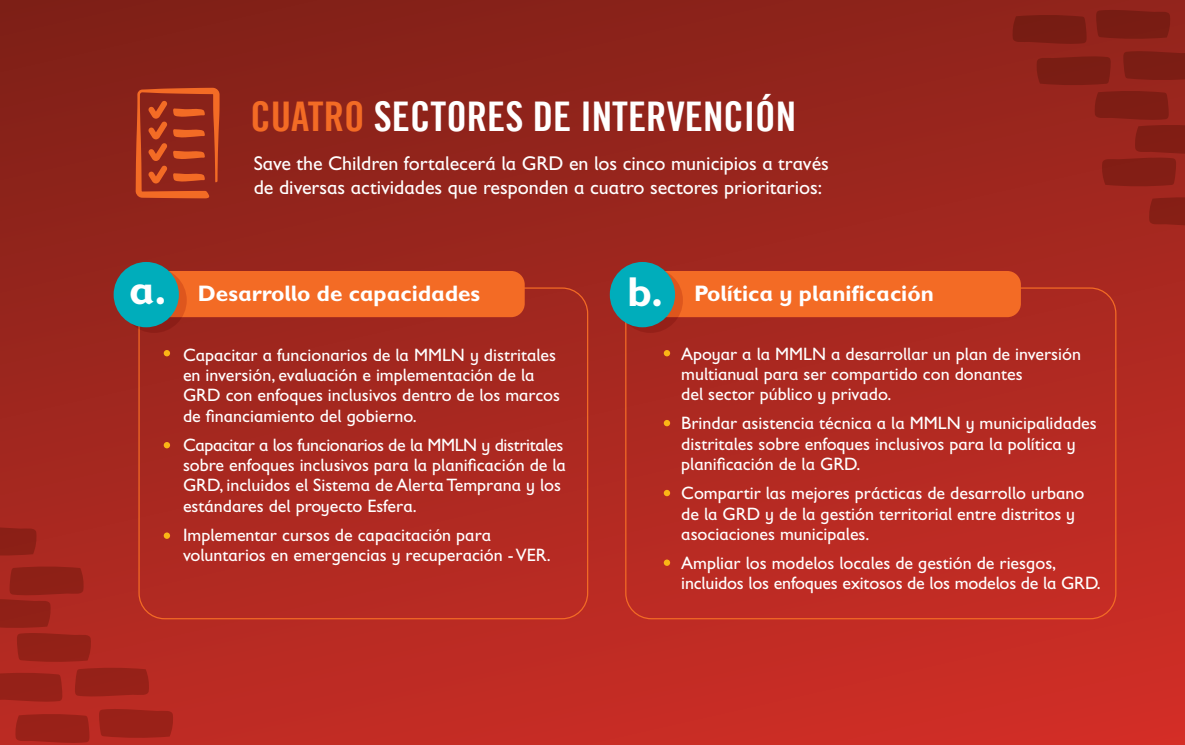
<style>
.page{position:relative;width:1185px;height:745px;background:#fff}
.page>*{position:absolute;margin:0;border:0;box-sizing:border-box;transform-origin:0 0}
.t1{font:40.88px "Trade Gothic LT Bold Cond Twenty";color:#fff}
.t2{font:700 22.5px "Gill Sans Infant Std";color:#fff}
.t3{font:20px/24px "Gill Sans Infant Std";color:#fff}
.t4{font:18px/20.2px "Gill Sans Infant Std";color:#fff}
.s1{color:#f36b25}
.s2{font-size:41.88px}
</style>
<div class="page">
<div style="left:0;top:0;width:1185px;height:744px;background:linear-gradient(to bottom,#862219,#c92e26)"></div>
<svg style="left:164px;top:350px;width:6px;height:6px"></svg>
<div style="left:164px;top:441px;width:6px;height:7px;background:#fbb516;border-radius:50%"></div>
<svg style="left:164px;top:532px;width:6px;height:6px"></svg>
<div style="left:151px;top:271px;width:374px;height:46px;background:#f36b25;border-radius:14px"></div>
<svg style="left:121px;top:267px;width:66px;height:66px"></svg>
<div style="left:114px;top:262px;width:65px;height:65px;background:#00adbb;border-radius:50%"></div>
<div style="left:647px;top:271px;width:374px;height:46px;background:#f36b25;border-radius:14px"></div>
<svg style="left:618px;top:267px;width:65px;height:66px"></svg>
<div style="left:610px;top:262px;width:65px;height:65px;background:#00adbb;border-radius:50%"></div>
<svg style="left:136px;top:88px;width:84px;height:110px"></svg>
<svg style="left:664px;top:350px;width:6px;height:6px"></svg>
<div style="left:664px;top:419px;width:6px;height:7px;background:#fbb516;border-radius:50%"></div>
<div style="left:664px;top:489px;width:6px;height:7px;background:#fbb516;border-radius:50%"></div>
<svg style="left:664px;top:559px;width:6px;height:6px"></svg>
<svg style="left:0;top:526px;width:37px;height:29px"></svg>
<svg style="left:99px;top:708px;width:74px;height:29px"></svg>
<svg style="left:15px;top:713px;width:74px;height:29px"></svg>
<svg style="left:0;top:565px;width:149px;height:136px"></svg>
<svg style="left:1149px;top:197px;width:36px;height:29px"></svg>
<svg style="left:1012px;top:14px;width:74px;height:30px"></svg>
<svg style="left:1096px;top:10px;width:75px;height:29px"></svg>
<svg style="left:1036px;top:51px;width:149px;height:136px"></svg>
<h1 class="t1" style="left:250px;top:92px;width:547px"><span class="s1">CUATRO</span> SECTORES DE INTERVENCIÓN</h1>
<p class="t3" style="left:254px;top:151px;width:577px">Save the Children fortalecerá la GRD en los cinco municipios a través de diversas actividades que responden a cuatro sectores prioritarios:</p>
<p class="t2" style="left:129px;top:280px;width:353px"><span class="s2">a.</span> Desarrollo de capacidades</p>
<p class="t2" style="left:627px;top:280px;width:308px"><span class="s2">b.</span> Política y planificación</p>
<p class="t4" style="left:183px;top:344px;width:379px">Capacitar a funcionarios de la MMLN y distritales en inversión, evaluación e implementación de la GRD con enfoques inclusivos dentro de los marcos de financiamiento del gobierno.</p>
<p class="t4" style="left:183px;top:434px;width:384px">Capacitar a los funcionarios de la MMLN y distritales sobre enfoques inclusivos para la planificación de la GRD, incluidos el Sistema de Alerta Temprana y los estándares del proyecto Esfera.</p>
<p class="t4" style="left:183px;top:524px;width:369px">Implementar cursos de capacitación para voluntarios en emergencias y recuperación - VER.</p>
<p class="t4" style="left:681px;top:343px;width:401px">Apoyar a la MMLN a desarrollar un plan de inversión multianual para ser compartido con donantes<br>del sector público y privado.</p>
<p class="t4" style="left:681px;top:413px;width:417px">Brindar asistencia técnica a la MMLN y municipalidades distritales sobre enfoques inclusivos para la política y planificación de la GRD.</p>
<p class="t4" style="left:681px;top:482px;width:405px">Compartir las mejores prácticas de desarrollo urbano de la GRD y de la gestión territorial entre distritos y asociaciones municipales.</p>
<p class="t4" style="left:681px;top:552px;width:421px">Ampliar los modelos locales de gestión de riesgos, incluidos los enfoques exitosos de los modelos de la GRD.</p>
</div>
